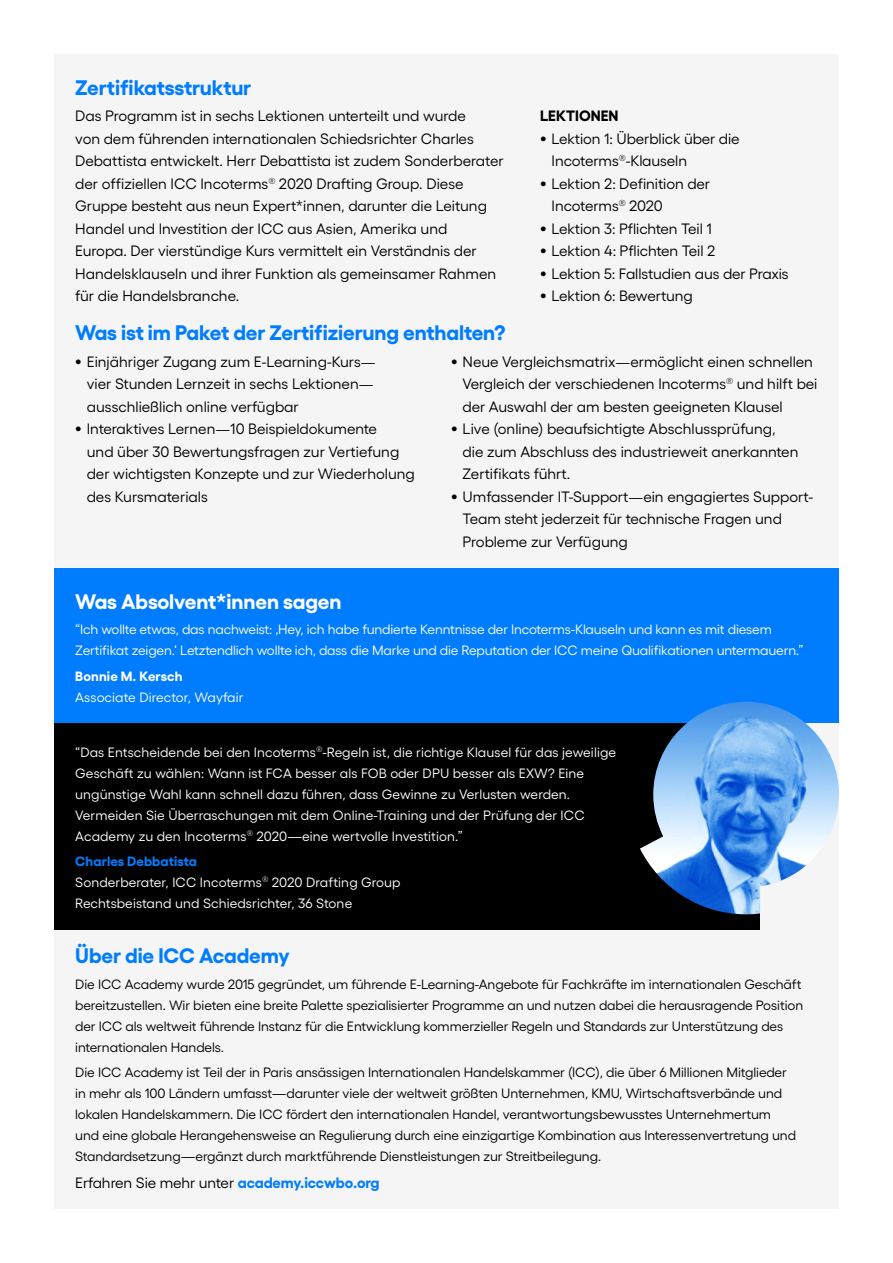
<style>
.page{position:relative;width:893px;height:1263px;background:#fff}
.page>*{position:absolute;margin:0;border:0;box-sizing:border-box;transform-origin:0 0}
.t1{font:700 21px "Gellix";letter-spacing:-.005em;color:#007dff}
.t2{font:700 21px "Gellix";letter-spacing:-.005em;color:#fff}
.t3{font:15px/22.5px "Gellix";color:#000}
.t4{font:700 15px "Gellix";color:#000}
.t5{font:13.5px/21px "Gellix";letter-spacing:-.005em;color:#000}
.t6{font:13.5px/21px "Gellix";color:#fff}
.t7{font:700 13.5px "Gellix";letter-spacing:.01em;color:#fff}
.s1{font-size:21px}
.s2{font-size:13.5px}
.s3{font-weight:700;color:#007dff}
</style>
<div class="page">
<div style="left:54px;top:54px;width:785px;height:1155px;background:#f5f5f5"></div>
<div style="left:54px;top:569px;width:785px;height:154px;background:#007dff"></div>
<div style="left:54px;top:723px;width:706px;height:206px;background:#000"></div>
<img style="left:640px;top:702px;width:199px;height:212px">
<h1 class="t1" style="left:75px;top:75px;width:178px">Zertifikatsstruktur</h1>
<p class="t3" style="left:75px;top:105px;width:430px">Das Programm ist in sechs Lektionen unterteilt und wurde<br>von dem führenden internationalen Schiedsrichter Charles Debattista entwickelt. Herr Debattista ist zudem Sonderberater der offiziellen ICC Incoterms<sup>®</sup> 2020 Drafting Group. Diese Gruppe besteht aus neun Expert*innen, darunter die Leitung Handel und Investition der ICC aus Asien, Amerika und<br>Europa. Der vierstündige Kurs vermittelt ein Verständnis der Handelsklauseln und ihrer Funktion als gemeinsamer Rahmen für die Handelsbranche.</p>
<p class="t4" style="left:540px;top:107px;width:80px">LEKTIONEN</p>
<p class="t3" style="left:552px;top:128px;width:190px;text-indent:-12px"><span class="s1">•</span> Lektion 1: Überblick über die<br>Incoterms<sup>®</sup>-Klauseln</p>
<p class="t3" style="left:552px;top:173px;width:160px;text-indent:-12px"><span class="s1">•</span> Lektion 2: Definition der<br>Incoterms<sup>®</sup> 2020</p>
<p class="t3" style="left:540px;top:218px;width:173px"><span class="s1">•</span> Lektion 3: Pflichten Teil 1</p>
<p class="t3" style="left:540px;top:240px;width:177px"><span class="s1">•</span> Lektion 4: Pflichten Teil 2</p>
<p class="t3" style="left:540px;top:263px;width:250px"><span class="s1">•</span> Lektion 5: Fallstudien aus der Praxis</p>
<p class="t3" style="left:540px;top:285px;width:154px"><span class="s1">•</span> Lektion 6: Bewertung</p>
<h1 class="t1" style="left:75px;top:321px;width:432px">Was ist im Paket der Zertifizierung enthalten?</h1>
<p class="t3" style="left:87px;top:351px;width:290px;text-indent:-12px"><span class="s1">•</span> Einjähriger Zugang zum E-Learning-Kurs<span class="s2">— </span>vier Stunden Lernzeit in sechs Lektionen<span class="s2">— </span>ausschließlich online verfügbar</p>
<p class="t3" style="left:87px;top:418px;width:330px;text-indent:-12px"><span class="s1">•</span> Interaktives Lernen<span class="s2">—</span>10 Beispieldokumente<br>und über 30 Bewertungsfragen zur Vertiefung der wichtigsten Konzepte und zur Wiederholung des Kursmaterials</p>
<p class="t3" style="left:463px;top:351px;width:356px;text-indent:-12px"><span class="s1">•</span> Neue Vergleichsmatrix<span class="s2">—</span>ermöglicht einen schnellen<br>Vergleich der verschiedenen Incoterms<sup>®</sup> und hilft bei der Auswahl der am besten geeigneten Klausel</p>
<p class="t3" style="left:463px;top:418px;width:337px;text-indent:-12px"><span class="s1">•</span> Live (online) beaufsichtigte Abschlussprüfung, die zum Abschluss des industrieweit anerkannten<br>Zertifikats führt.</p>
<p class="t3" style="left:463px;top:486px;width:352px;text-indent:-12px"><span class="s1">•</span> Umfassender IT-Support<span class="s2">—</span>ein engagiertes Support-<br>Team steht jederzeit für technische Fragen und<br>Probleme zur Verfügung</p>
<h1 class="t2" style="left:75px;top:590px;width:268px">Was Absolvent*innen sagen</h1>
<p class="t6" style="left:75px;top:619px;width:730px">“Ich wollte etwas, das nachweist: ‚Hey, ich habe fundierte Kenntnisse der Incoterms-Klauseln und kann es mit diesem<br>Zertifikat zeigen.‘ Letztendlich wollte ich, dass die Marke und die Reputation der ICC meine Qualifikationen untermauern.”</p>
<p class="t7" style="left:75px;top:668px;width:109px">Bonnie M. Kersch</p>
<p class="t6" style="left:75px;top:687px;width:170px">Associate Director, Wayfair</p>
<p class="t6" style="left:75px;top:742px;width:542px">“Das Entscheidende bei den Incoterms<sup>®</sup>-Regeln ist, die richtige Klausel für das jeweilige Geschäft zu wählen: Wann ist FCA besser als FOB oder DPU besser als EXW? Eine ungünstige Wahl kann schnell dazu führen, dass Gewinne zu Verlusten werden.<br>Vermeiden Sie Überraschungen mit dem Online-Training und der Prüfung der ICC Academy zu den Incoterms<sup>®</sup> 2020—eine wertvolle Investition.”</p>
<p class="t6" style="left:75px;top:851px;width:327px"><span class="s3">Charles Debbatista<br></span>Sonderberater, ICC Incoterms<sup>®</sup> 2020 Drafting Group<br>Rechtsbeistand und Schiedsrichter, 36 Stone</p>
<h1 class="t1" style="left:75px;top:944px;width:216px">Über die ICC Academy</h1>
<p class="t5" style="left:75px;top:974px;width:729px">Die ICC Academy wurde 2015 gegründet, um führende E-Learning-Angebote für Fachkräfte im internationalen Geschäft bereitzustellen. Wir bieten eine breite Palette spezialisierter Programme an und nutzen dabei die herausragende Position der ICC als weltweit führende Instanz für die Entwicklung kommerzieller Regeln und Standards zur Unterstützung des internationalen Handels.</p>
<p class="t5" style="left:75px;top:1062px;width:722px">Die ICC Academy ist Teil der in Paris ansässigen Internationalen Handelskammer (ICC), die über 6 Millionen Mitglieder in mehr als 100 Ländern umfasst—darunter viele der weltweit größten Unternehmen, KMU, Wirtschaftsverbände und lokalen Handelskammern. Die ICC fördert den internationalen Handel, verantwortungsbewusstes Unternehmertum und eine globale Herangehensweise an Regulierung durch eine einzigartige Kombination aus Interessenvertretung und Standardsetzung—ergänzt durch marktführende Dienstleistungen zur Streitbeilegung.</p>
<p class="t3" style="left:75px;top:1171px;width:306px">Erfahren Sie mehr unter <span class="s3">academy.iccwbo.org</span></p>
</div>
